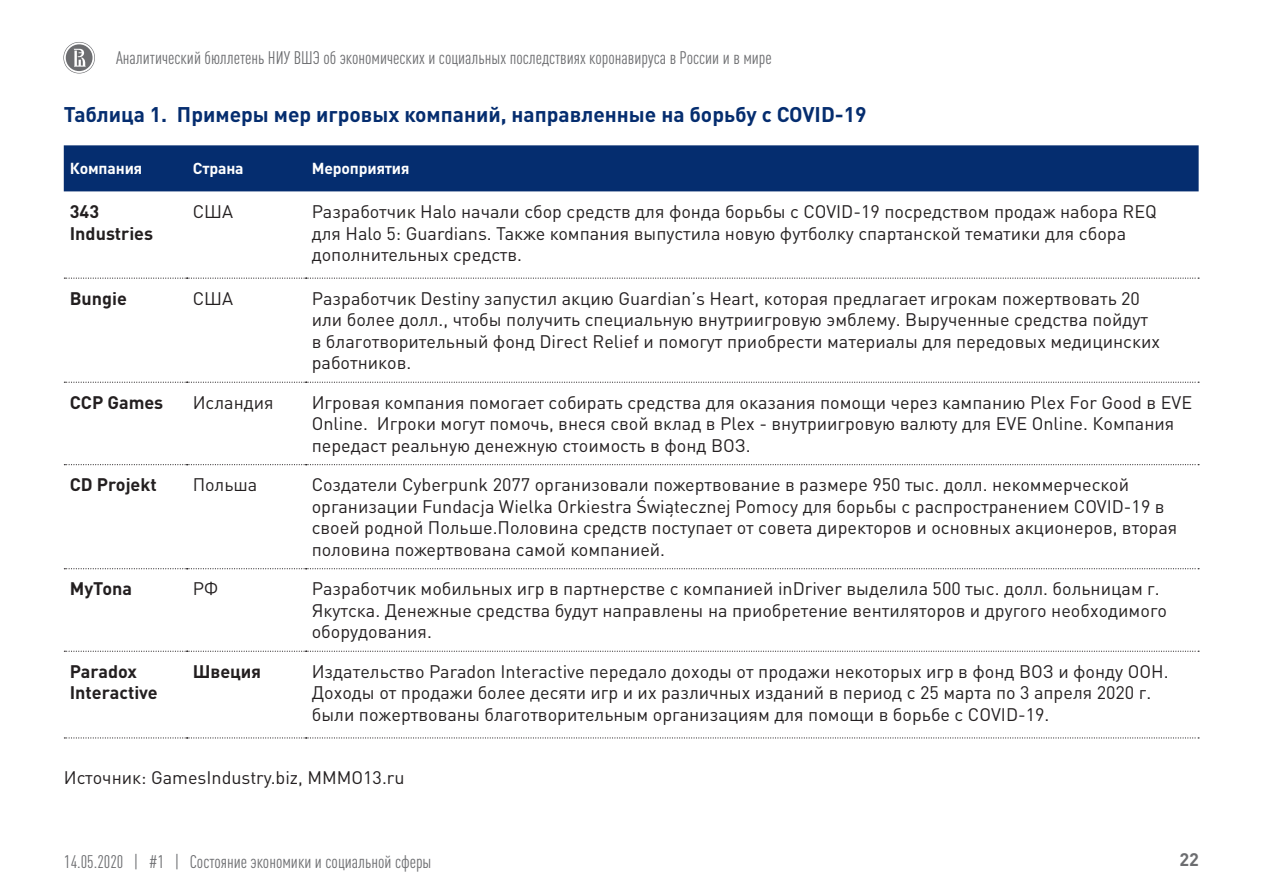
<style>
.page{position:relative;width:1263px;height:893px;background:#fff}
.page>*{position:absolute;margin:0;border:0;box-sizing:border-box;transform-origin:0 0}
.ПОДзаг_СИН{font:700 21px "DIN Pro";color:#052d6f}
.t1{font:18px/21.6px "DIN Pro";color:#231f20}
.t2{font:condensed 18px "DIN Pro";color:#6c6d70}
.t3{font:700 18px/21.6px "DIN Pro";color:#231f20}
.t4{font:700 18px "DIN Pro";color:#6c6d70}
.t5{font:700 15.75px "DIN Pro";letter-spacing:-.01em;color:#fff}
</style>
<div class="page">
<svg style="left:63px;top:42px;width:32px;height:32px"></svg>
<svg style="left:64px;top:43px;width:30px;height:30px"></svg>
<svg style="left:66px;top:44px;width:27px;height:27px"></svg>
<div style="left:64px;top:145px;width:1134px;height:46px;background:#052d6f"></div>
<svg style="left:64px;top:569px;width:1134px;height:82px"></svg>
<svg style="left:64px;top:278px;width:1135px;height:1px"></svg>
<svg style="left:64px;top:382px;width:1135px;height:1px"></svg>
<svg style="left:64px;top:464px;width:1135px;height:1px"></svg>
<svg style="left:64px;top:568px;width:1135px;height:1px"></svg>
<svg style="left:64px;top:651px;width:1135px;height:1px"></svg>
<svg style="left:64px;top:737px;width:1135px;height:1px"></svg>
<p class="t2" style="left:116px;top:45px;width:657px">Аналитический бюллетень НИУ ВШЭ об экономических и социальных последствиях коронавируса в России и в мире</p>
<p class="ПОДзаг_СИН" style="left:64px;top:100px;width:804px">Таблица 1. Примеры мер игровых компаний, направленные на борьбу с COVID-19</p>
<p class="t5" style="left:70px;top:158px;width:74px">Компания</p>
<p class="t5" style="left:193px;top:158px;width:52px">Страна</p>
<p class="t5" style="left:312px;top:158px;width:99px">Мероприятия</p>
<p class="t3" style="left:70px;top:200px;width:85px">343<br>Industries</p>
<p class="t1" style="left:193px;top:200px;width:42px">США</p>
<p class="t1" style="left:312px;top:200px;width:847px">Разработчик Halo начали сбор средств для фонда борьбы с COVID-19 посредством продаж набора REQ для Halo 5: Guardians. Также компания выпустила новую футболку спартанской тематики для сбора дополнительных средств.</p>
<p class="t3" style="left:70px;top:287px;width:59px">Bungie</p>
<p class="t1" style="left:193px;top:287px;width:42px">США</p>
<p class="t1" style="left:312px;top:287px;width:850px">Разработчик Destiny запустил акцию Guardian’s Heart, которая предлагает игрокам пожертвовать 20 или более долл., чтобы получить специальную внутриигровую эмблему. Вырученные средства пойдут в благотворительный фонд Direct Relief и помогут приобрести материалы для передовых медицинских работников.</p>
<p class="t3" style="left:70px;top:391px;width:95px">ССP Games</p>
<p class="t1" style="left:193px;top:391px;width:82px">Исландия</p>
<p class="t1" style="left:312px;top:391px;width:882px">Игровая компания помогает собирать средства для оказания помощи через кампанию Plex For Good в EVE<br>Online. Игроки могут помочь, внеся свой вклад в Plex - внутриигровую валюту для EVE Online. Компания передаст реальную денежную стоимость в фонд ВОЗ.</p>
<p class="t3" style="left:70px;top:473px;width:89px">CD Projekt</p>
<p class="t1" style="left:193px;top:473px;width:66px">Польша</p>
<p class="t1" style="left:312px;top:473px;width:867px">Создатели Cyberpunk 2077 организовали пожертвование в размере 950 тыс. долл. некоммерческой организации Fundacja Wielka Orkiestra Świątecznej Pomocy для борьбы с распространением COVID-19 в своей родной Польше.Половина средств поступает от совета директоров и основных акционеров, вторая половина пожертвована самой компанией.</p>
<p class="t3" style="left:70px;top:577px;width:64px">MyTona</p>
<p class="t1" style="left:193px;top:577px;width:27px">РФ</p>
<p class="t1" style="left:312px;top:577px;width:857px">Разработчик мобильных игр в партнерстве с компанией inDriver выделила 500 тыс. долл. больницам г.<br>Якутска. Денежные средства будут направлены на приобретение вентиляторов и другого необходимого оборудования.</p>
<p class="t3" style="left:70px;top:660px;width:90px">Paradox<br>Interactive</p>
<p class="t3" style="left:193px;top:660px;width:70px">Швеция</p>
<p class="t1" style="left:312px;top:660px;width:858px">Издательство Paradon Interactive передало доходы от продажи некоторых игр в фонд ВОЗ и фонду ООН.<br>Доходы от продажи более десяти игр и их различных изданий в период с 25 марта по 3 апреля 2020 г. были пожертвованы благотворительным организациям для помощи в борьбе с COVID-19.</p>
<p class="t1" style="left:64px;top:766px;width:342px">Источник: GamesIndustry.biz, MMMO13.ru</p>
<p class="t2" style="left:64px;top:848px;width:369px">14.05.2020 | #1 | Состояние экономики и социальной сферы</p>
<p class="t4" style="left:1179px;top:847px;width:21px">22</p>
</div>
